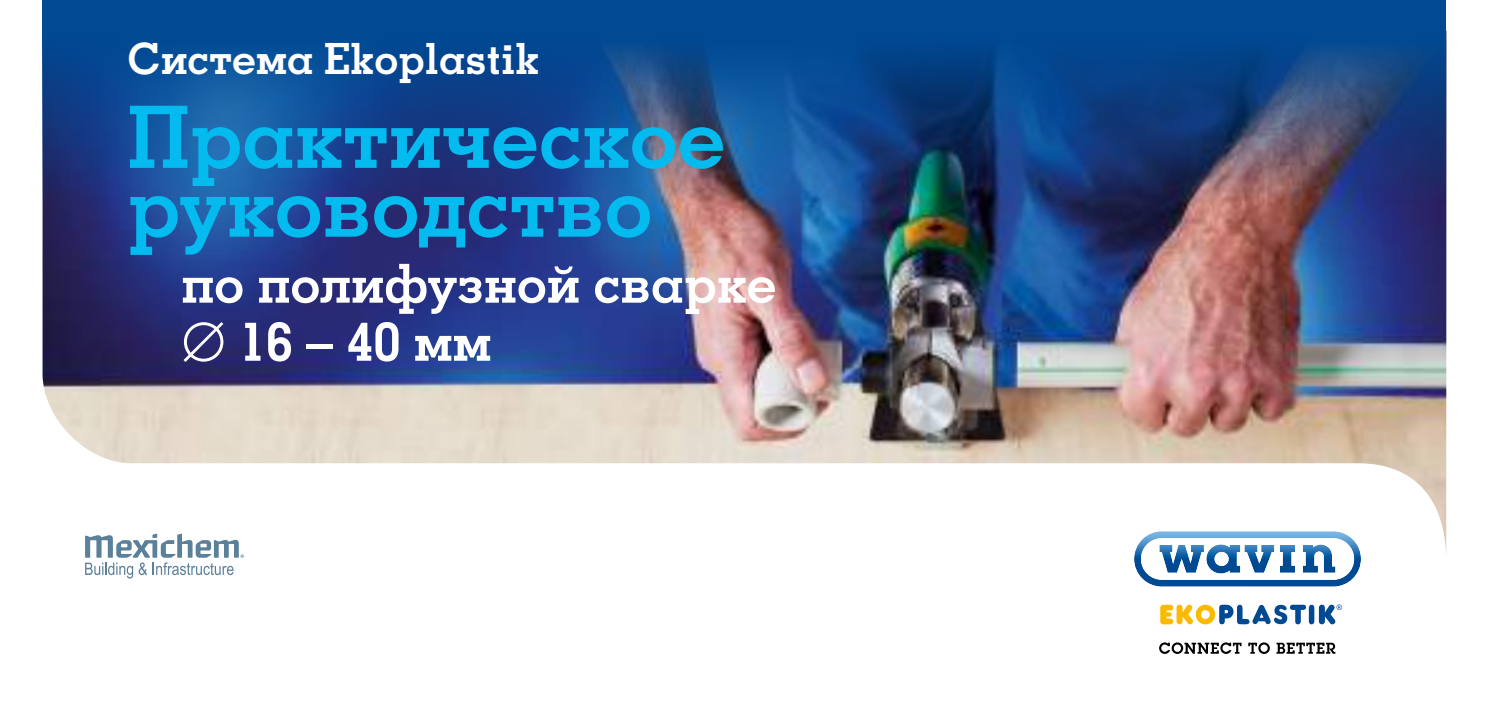
<style>
.page{position:relative;width:1489px;height:709px;background:#fff}
.page>*{position:absolute;margin:0;border:0;box-sizing:border-box;transform-origin:0 0}
.t1{font:700 86px/68.8px "Memphis LTCYR";color:#04bbef}
.t2{font:700 53.75px/58px "Memphis LTCYR";color:#fff}
.t3{font:700 43px "Memphis LTCYR";color:#fff}
</style>
<div class="page">
<img style="left:43px;top:202px;width:1403px;height:363px">
<svg style="left:43px;top:0;width:1403px;height:202px;background:#154789"></svg>
<svg style="left:1133px;top:531px;width:227px;height:55px"></svg>
<svg style="left:1159px;top:642px;width:82px;height:12px"></svg>
<svg style="left:1248px;top:642px;width:21px;height:12px"></svg>
<svg style="left:1276px;top:642px;width:59px;height:11px"></svg>
<svg style="left:1160px;top:604px;width:181px;height:20px"></svg>
<svg style="left:85px;top:533px;width:159px;height:45px"></svg>
<p class="t3" style="left:128px;top:42px;width:413px">Система Ekoplastik</p>
<h1 class="t1" style="left:128px;top:111px;width:599px">Практическое руководство</h1>
<p class="t2" style="left:181px;top:259px;width:596px">по полифузной сварке ∅ 16 – 40 мм</p>
</div>
